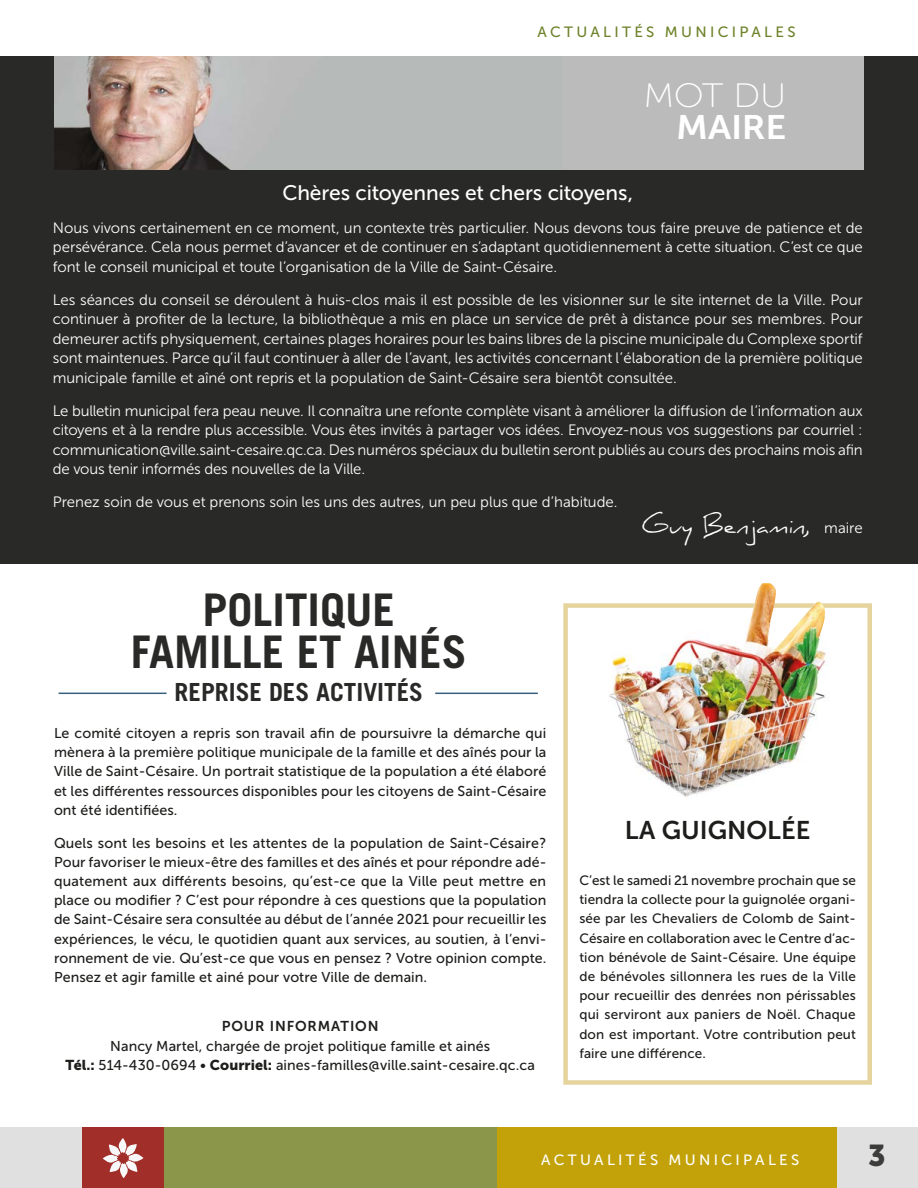
<style>
.page{position:relative;width:918px;height:1188px;background:#fff}
.page>*{position:absolute;margin:0;border:0;box-sizing:border-box;transform-origin:0 0}
.t1{font:700 45px/41.8px "Trade Gothic LT Std";color:#292928;text-align:center}
.t2{font:33.9px "Museo Sans 100";color:#fff;scale:1.08 1}
.t3{font:33.9px "Museo Sans 700";letter-spacing:-.01em;color:#fff;scale:1.08 1}
.t4{font:30px "Museo Sans 900";color:#3c3c3b}
.t5{font:25.5px "Museo Sans 700";color:#1d1d1b}
.t6{font:700 24.9px "Trade Gothic LT Std";color:#292928}
.t7{font:24px "Daniel";letter-spacing:.02em;color:#fff}
.t8{font:21px "Museo Sans 500";letter-spacing:-.01em;color:#fff}
.t9{font:15px/19.5px "Museo Sans 300";letter-spacing:-.005em;color:#fff;text-align:justify}
.t10{font:14.85px "Museo Sans 500";letter-spacing:.22em;color:#fff}
.t11{font:14.85px "Museo Sans 500";letter-spacing:.22em;color:#6d8229}
.t12{font:14.25px/19.2px "Museo Sans 500";letter-spacing:.005em;color:#1d1d1b;text-align:justify}
.t13{font:14.25px "Museo Sans 700";letter-spacing:.06em;color:#1d1d1b}
.t14{font:13.5px/19.2px "Museo Sans 500";letter-spacing:.01em;color:#1d1d1b;text-align:justify}
.s1{font-family:"Museo Sans 300";font-size:15px}
.s2{font-family:"Museo Sans 900"}
</style>
<div class="page">
<div style="left:0;top:1127px;width:82px;height:61px;background:#e0e0e0"></div>
<div style="left:836px;top:1127px;width:82px;height:61px;background:#e0e0e0"></div>
<div style="left:82px;top:1127px;width:82px;height:61px;background:#a12e28"></div>
<div style="left:497px;top:1127px;width:340px;height:61px;background:#c3a209"></div>
<svg style="left:103px;top:1138px;width:40px;height:40px"></svg>
<div style="left:563px;top:603px;width:309px;height:482px;border:4px solid #e5d49e"></div>
<div style="left:0;top:56px;width:918px;height:508px;background:#292928"></div>
<div style="left:54px;top:56px;width:810px;height:114px;background:#babbba"></div>
<img style="left:54px;top:56px;width:177px;height:114px">
<hr style="left:59px;top:693px;width:108px;height:1px;background:#375f7e">
<hr style="left:435px;top:693px;width:103px;height:1px;background:#375f7e">
<img style="left:606px;top:583px;width:227px;height:214px">
<div style="left:164px;top:1127px;width:333px;height:61px;background:#8b964a"></div>
<p class="t11" style="left:537px;top:24px;width:260px">ACTUALITÉS MUNICIPALES</p>
<h2 class="t2" style="left:644px;top:77px;width:134px">MOT DU</h2>
<h2 class="t3" style="left:676px;top:108px;width:103px">MAIRE</h2>
<h3 class="t8" style="left:283px;top:181px;width:352px">Chères citoyennes et chers citoyens,</h3>
<p class="t9" style="left:53px;top:218px;width:812px">Nous vivons certainement en ce moment, un contexte très particulier. Nous devons tous faire preuve de patience et de persévérance. Cela nous permet d’avancer et de continuer en s’adaptant quotidiennement à cette situation. C’est ce que font le conseil municipal et toute l’organisation de la Ville de Saint-Césaire.</p>
<p class="t9" style="left:53px;top:290px;width:812px">Les séances du conseil se déroulent à huis-clos mais il est possible de les visionner sur le site internet de la Ville. Pour continuer à profiter de la lecture, la bibliothèque a mis en place un service de prêt à distance pour ses membres. Pour demeurer actifs physiquement, certaines plages horaires pour les bains libres de la piscine municipale du Complexe sportif sont maintenues. Parce qu’il faut continuer à aller de l’avant, les activités concernant l’élaboration de la première politique municipale famille et aîné ont repris et la population de Saint-Césaire sera bientôt consultée.</p>
<p class="t9" style="left:53px;top:401px;width:812px">Le bulletin municipal fera peau neuve. Il connaîtra une refonte complète visant à améliorer la diffusion de l’information aux citoyens et à la rendre plus accessible. Vous êtes invités à partager vos idées. Envoyez-nous vos suggestions par courriel : communication@ville.saint-cesaire.qc.ca. Des numéros spéciaux du bulletin seront publiés au cours des prochains mois afin de vous tenir informés des nouvelles de la Ville.</p>
<p class="t9" style="left:53px;top:492px;width:566px">Prenez soin de vous et prenons soin les uns des autres, un peu plus que d’habitude.</p>
<h3 class="t7" style="left:642px;top:511px;width:223px">Guy Benjamin, <span class="s1">maire</span></h3>
<h1 class="t1" style="left:131px;top:589px;width:337px">POLITIQUE<br>FAMILLE ET AINÉS</h1>
<h3 class="t6" style="left:175px;top:677px;width:250px">REPRISE DES ACTIVITÉS</h3>
<p class="t12" style="left:54px;top:724px;width:494px">Le comité citoyen a repris son travail afin de poursuivre la démarche qui mènera à la première politique municipale de la famille et des aînés pour la Ville de Saint-Césaire. Un portrait statistique de la population a été élaboré et les différentes ressources disponibles pour les citoyens de Saint-Césaire ont été identifiées.</p>
<p class="t12" style="left:54px;top:833px;width:494px">Quels sont les besoins et les attentes de la population de Saint-Césaire ?<br>Pour favoriser le mieux-être des familles et des aînés et pour répondre adé&shy;quatement aux différents besoins, qu’est-ce que la Ville peut mettre en place ou modifier ? C’est pour répondre à ces questions que la population de Saint-Césaire sera consultée au début de l’année 2021 pour recueillir les expériences, le vécu, le quotidien quant aux services, au soutien, à l’envi&shy;ronnement de vie. Qu’est-ce que vous en pensez ? Votre opinion compte.<br>Pensez et agir famille et ainé pour votre Ville de demain.</p>
<p class="t13" style="left:222px;top:1018px;width:158px">POUR INFORMATION</p>
<p class="t12" style="left:66px;top:1036px;width:471px;text-align:center">Nancy Martel, chargée de projet politique famille et ainés<br><span class="s2">Tél.:</span> 514-430-0694 • <span class="s2">Courriel:</span> aines-familles@ville.saint-cesaire.qc.ca</p>
<h3 class="t5" style="left:625px;top:816px;width:187px">LA GUIGNOLÉE</h3>
<p class="t14" style="left:579px;top:871px;width:278px">C’est le samedi 21 novembre prochain que se tiendra la collecte pour la guignolée organi&shy;sée par les Chevaliers de Colomb de Saint-Césaire en collaboration avec le Centre d’ac&shy;tion bénévole de Saint-Césaire. Une équipe de bénévoles sillonnera les rues de la Ville pour recueillir des denrées non périssables qui serviront aux paniers de Noël. Chaque don est important. Votre contribution peut faire une différence.</p>
<p class="t10" style="left:541px;top:1152px;width:260px">ACTUALITÉS MUNICIPALES</p>
<h3 class="t4" style="left:868px;top:1139px;width:19px">3</h3>
</div>
